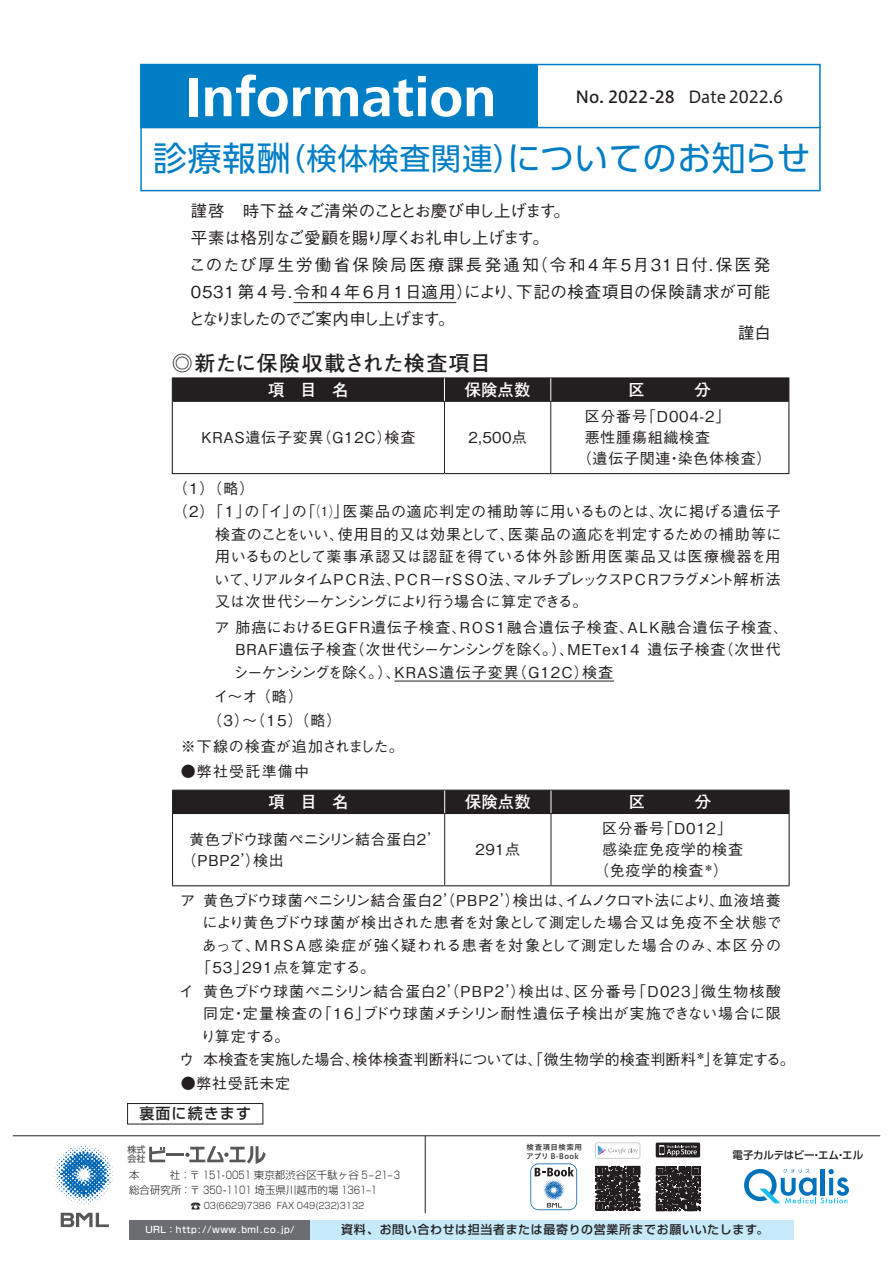
<style>
.page{position:relative;width:893px;height:1263px;background:#fff}
.page>*{position:absolute;margin:0;border:0;box-sizing:border-box;transform-origin:0 0}
.t1{font:33.75px "UD Shin Go Pro";letter-spacing:.02em;color:#007ec5}
.t2{font:700 21px "Futo Go B101 Pro";letter-spacing:.005em;color:#231f20}
.t3{font:500 16.5px/27px "Gothic BBB Pro";letter-spacing:.025em;color:#231f20}
.t4{font:16.5px "Hiragino UD Sans Std W5";color:#231f20}
.t5{font:700 16.5px "Futo Go B101 Pro";color:#fff}
.t6{font:500 15px/22.5px "Gothic BBB Pro";letter-spacing:.05em;color:#231f20}
.t7{font:500 15px/21px "Gothic BBB Pro";letter-spacing:.015em;color:#231f20}
.t8{font:500 15px "Gothic BBB Pro";letter-spacing:-.015em;color:#231f20}
.t9{font:500 15px "Gothic BBB Pro";letter-spacing:.075em;color:#231f20}
.t10{font:500 15px "Gothic BBB Pro";letter-spacing:-.03em;color:#231f20}
.t11{font:500 15px "Gothic BBB Pro";letter-spacing:.005em;color:#231f20}
.t12{font:500 15px "Gothic BBB Pro";letter-spacing:.01em;color:#231f20}
.t13{font:500 15px "Gothic BBB Pro";letter-spacing:.025em;color:#231f20}
.t14{font:500 15px "Gothic BBB Pro";letter-spacing:-.065em;color:#231f20}
.t15{font:500 15px "Gothic BBB Pro";letter-spacing:.03em;color:#231f20}
.t16{font:500 15px "Gothic BBB Pro";letter-spacing:.08em;color:#231f20}
.t17{font:500 15px "Shin Go Pro";letter-spacing:.075em;color:#231f20}
.t18{font:500 12px "Shin Go Pro";letter-spacing:.05em;color:#231f20}
.t19{font:300 10.5px/15px "Shin Go Pro";color:#231f20}
.t20{font:500 10.5px "Shin Go Pro";letter-spacing:-.025em;color:#231f20}
.t21{font:300 9px "Shin Go Pro";color:#231f20;scale:.9 1}
.t22{font:500 9px "Shin Go Pro";letter-spacing:.05em;color:#fff}
.t23{font:500 9px/9.4px "Shin Go Pro";color:#57585a}
.t24{font:7.5px/9px "Hiragino UD Sans Std W5";letter-spacing:.05em;color:#231f20}
.s1{font-family:"Hiragino UD Sans Std W4"}
.s2{font-size:30.3px}
.s3{font-size:10.5px}
</style>
<div class="page">
<hr style="left:172px;top:401px;width:272px;height:1px;background:#231f20">
<hr style="left:444px;top:401px;width:107px;height:1px;background:#231f20">
<hr style="left:551px;top:401px;width:238px;height:1px;background:#231f20">
<hr style="left:172px;top:473px;width:272px;height:1px;background:#231f20">
<hr style="left:444px;top:473px;width:107px;height:1px;background:#231f20">
<hr style="left:551px;top:473px;width:238px;height:1px;background:#231f20">
<hr style="left:172px;top:377px;width:272px;height:1px;background:#231f20">
<hr style="left:444px;top:377px;width:107px;height:1px;background:#231f20">
<hr style="left:551px;top:377px;width:238px;height:1px;background:#231f20">
<hr style="left:444px;top:402px;width:1px;height:71px;background:#231f20">
<hr style="left:550px;top:402px;width:1px;height:71px;background:#231f20">
<div style="left:172px;top:378px;width:617px;height:23px;background:#231f20"></div>
<hr style="left:172px;top:402px;width:1px;height:71px;background:#231f20">
<hr style="left:788px;top:402px;width:1px;height:71px;background:#231f20">
<hr style="left:293px;top:302px;width:163px;height:1px;background:#231f20">
<div style="left:127px;top:1103px;width:136px;height:21px;border:1px solid #231f20"></div>
<hr style="left:394px;top:681px;width:220px;height:1px;background:#231f20">
<hr style="left:172px;top:813px;width:273px;height:1px;background:#231f20">
<hr style="left:445px;top:813px;width:106px;height:1px;background:#231f20">
<hr style="left:551px;top:813px;width:239px;height:1px;background:#231f20">
<div style="left:172px;top:790px;width:618px;height:23px;background:#231f20"></div>
<hr style="left:444px;top:814px;width:1px;height:71px;background:#231f20">
<hr style="left:551px;top:814px;width:1px;height:71px;background:#231f20">
<hr style="left:172px;top:814px;width:1px;height:71px;background:#231f20">
<hr style="left:789px;top:814px;width:1px;height:71px;background:#231f20">
<hr style="left:172px;top:885px;width:273px;height:1px;background:#231f20">
<hr style="left:445px;top:885px;width:106px;height:1px;background:#231f20">
<hr style="left:551px;top:885px;width:239px;height:1px;background:#231f20">
<hr style="left:140px;top:127px;width:681px;height:1px;background:#007ec5">
<div style="left:140px;top:64px;width:681px;height:127px;border:2px solid #007ec5"></div>
<div style="left:140px;top:64px;width:398px;height:64px;background:#007ec5"></div>
<div style="left:189px;top:78px;width:9px;height:38px;background:#fff"></div>
<svg style="left:205px;top:74px;width:288px;height:43px"></svg>
<hr style="left:425px;top:1136px;width:1px;height:77px;background:#231f20">
<hr style="left:13px;top:1135px;width:867px;height:1px;background:#231f20">
<svg style="left:744px;top:1169px;width:105px;height:34px"></svg>
<svg style="left:149px;top:1147px;width:16px;height:15px"></svg>
<hr style="left:166px;top:1153px;width:18px;height:3px;background:#57585a">
<svg style="left:185px;top:1146px;width:81px;height:18px"></svg>
<svg style="left:529px;top:1162px;width:50px;height:50px"></svg>
<svg style="left:530px;top:1163px;width:47px;height:47px"></svg>
<svg style="left:655px;top:1142px;width:45px;height:16px"></svg>
<svg style="left:655px;top:1166px;width:46px;height:46px"></svg>
<svg style="left:656px;top:1167px;width:44px;height:44px;background:#373435"></svg>
<svg style="left:595px;top:1143px;width:45px;height:15px"></svg>
<svg style="left:595px;top:1165px;width:46px;height:46px"></svg>
<svg style="left:596px;top:1166px;width:44px;height:44px;background:#373334"></svg>
<div style="left:310px;top:1220px;width:484px;height:19px;background:#c6eafa"></div>
<div style="left:130px;top:1220px;width:180px;height:19px;background:#6c6d70"></div>
<svg style="left:54px;top:1146px;width:59px;height:58px"></svg>
<svg style="left:61px;top:1213px;width:48px;height:14px"></svg>
<p class="t4" style="left:575px;top:84px;width:209px">No. 2022-28 <span class="s1">Date 2022.6</span></p>
<h1 class="t1" style="left:153px;top:131px;width:659px">診療報酬<span class="s2">（検体検査関連）</span>についてのお知らせ</h1>
<p class="t3" style="left:189px;top:196px;width:583px">謹啓　時下益々ご清栄のこととお慶び申し上げます。<br>平素は格別なご愛顧を賜り厚くお礼申し上げます。<br>このたび厚生労働省保険局医療課長発通知（令和4年5月31日付．保医発<br>0531第4号．令和 4 年 6月1日適用）により、下記の検査項目の保険請求が可能となりましたのでご案内申し上げます。</p>
<p class="t3" style="left:738px;top:317px;width:34px">謹白</p>
<h2 class="t2" style="left:172px;top:346px;width:321px">◎新たに保険収載された検査項目</h2>
<p class="t5" style="left:268px;top:376px;width:82px">項　目　名</p>
<p class="t5" style="left:465px;top:376px;width:67px">保険点数</p>
<p class="t6" style="left:201px;top:424px;width:215px">KRAS遺伝子変異（G12C）検査</p>
<p class="t6" style="left:468px;top:424px;width:60px">2,500点</p>
<p class="t6" style="left:585px;top:403px;width:147px">区分番号「D004-2」</p>
<p class="t6" style="left:585px;top:424px;width:127px">悪性腫瘍組織検査</p>
<p class="t6" style="left:577px;top:445px;width:196px">（遺伝子関連・染色体検査）</p>
<p class="t6" style="left:173px;top:475px;width:43px">（1）</p>
<p class="t6" style="left:173px;top:498px;width:43px">（2）</p>
<p class="t6" style="left:207px;top:475px;width:49px">（略）</p>
<p class="t6" style="left:208px;top:498px;width:574px">「1」の「イ」の「⑴」医薬品の適応判定の補助等に用いるものとは、次に掲げる遺伝子</p>
<p class="t11" style="left:215px;top:522px;width:568px">検査のことをいい、使用目的又は効果として、医薬品の適応を判定するための補助等に</p>
<p class="t13" style="left:215px;top:544px;width:567px">用いるものとして薬事承認又は認証を得ている体外診断用医薬品又は医療機器を用</p>
<p class="t10" style="left:214px;top:567px;width:568px">いて、リアルタイムPCR法、PCR－rSSO法、マルチプレックスPCRフラグメント解析法</p>
<p class="t14" style="left:215px;top:589px;width:374px">又は次世代シーケンシングにより行う場合に算定できる。</p>
<p class="t6" style="left:234px;top:614px;width:556px;text-indent:-19px">ア肺癌におけるEGFR遺伝子検査、ROS1融合遺伝子検査、ALK融合遺伝子検査、<br>BRAF遺伝子検査（次世代シーケンシングを除く。）、METex14 遺伝子検査（次世代シーケンシングを除く。）、KRAS遺伝子変異（G12C）検査</p>
<p class="t6" style="left:207px;top:683px;width:136px;line-height:23.5px;text-indent:6px">イ～オ （略）<br>（3）～（15）（略）</p>
<p class="t15" style="left:181px;top:734px;width:224px">※下線の検査が追加されました。</p>
<p class="t16" style="left:181px;top:759px;width:130px">●弊社受託準備中</p>
<p class="t5" style="left:268px;top:789px;width:82px">項　目　名</p>
<p class="t5" style="left:465px;top:789px;width:67px">保険点数</p>
<p class="t7" style="left:182px;top:827px;width:262px;text-indent:8px">黄色ブドウ球菌ペニシリン結合蛋白2’（PBP2’）検出</p>
<p class="t6" style="left:476px;top:837px;width:46px">291点</p>
<p class="t6" style="left:602px;top:816px;width:132px">区分番号「D012」</p>
<p class="t6" style="left:602px;top:837px;width:142px">感染症免疫学的検査</p>
<p class="t6" style="left:594px;top:858px;width:135px">（免疫学的検査<sup>＊</sup>）</p>
<p class="t8" style="left:180px;top:888px;width:602px">ア黄色ブドウ球菌ペニシリン結合蛋白2’（PBP2’）検出は、イムノクロマト法により、血液培養</p>
<p class="t12" style="left:202px;top:911px;width:581px">により黄色ブドウ球菌が検出された患者を対象として測定した場合又は免疫不全状態で</p>
<p class="t6" style="left:202px;top:932px;width:581px">あって、M R S A感染症が強く疑われる患者を対象として測定した場合のみ、本区分の</p>
<p class="t6" style="left:196px;top:955px;width:180px">「53」291点を算定する。</p>
<p class="t9" style="left:179px;top:979px;width:603px">イ黄色ブドウ球菌ペニシリン結合蛋白2’（PBP2’）検出は、区分番号「D023」微生物核酸</p>
<p class="t6" style="left:203px;top:1001px;width:579px">同定・定量検査の「16」ブドウ球菌メチシリン耐性遺伝子検出が実施できない場合に限</p>
<p class="t6" style="left:201px;top:1023px;width:90px">り算定する。</p>
<p class="t7" style="left:179px;top:1047px;width:617px">ウ本検査を実施した場合、検体検査判断料については、「微生物学的検査判断料<sup>＊</sup>」を算定する。</p>
<p class="t6" style="left:181px;top:1070px;width:111px">●弊社受託未定</p>
<p class="t17" style="left:139px;top:1101px;width:113px">裏面に続きます</p>
<p class="t23" style="left:127px;top:1143px;width:19px">株式会社</p>
<p class="t19" style="left:129px;top:1166px;width:272px">本 　　 社：〒 151-0051 東京都渋谷区千駄ヶ谷 5–21–3総合研究所：〒 350-1101 埼玉県川越市的場 1361–1</p>
<p class="t21" style="left:191px;top:1198px;width:195px"><span class="s3">☎</span> 03(6629)7386　FAX 049(232)3132</p>
<p class="t24" style="left:526px;top:1142px;width:57px">検査項目検索用アプリ B-Book</p>
<p class="t20" style="left:732px;top:1146px;width:132px">電子カルテはビー・エム・エル</p>
<p class="t22" style="left:145px;top:1222px;width:151px">URL：http: //www.bml.co.jp/</p>
<p class="t18" style="left:341px;top:1219px;width:429px">資料、お問い合わせは担当者または最寄りの営業所までお願いいたします。</p>
</div>
